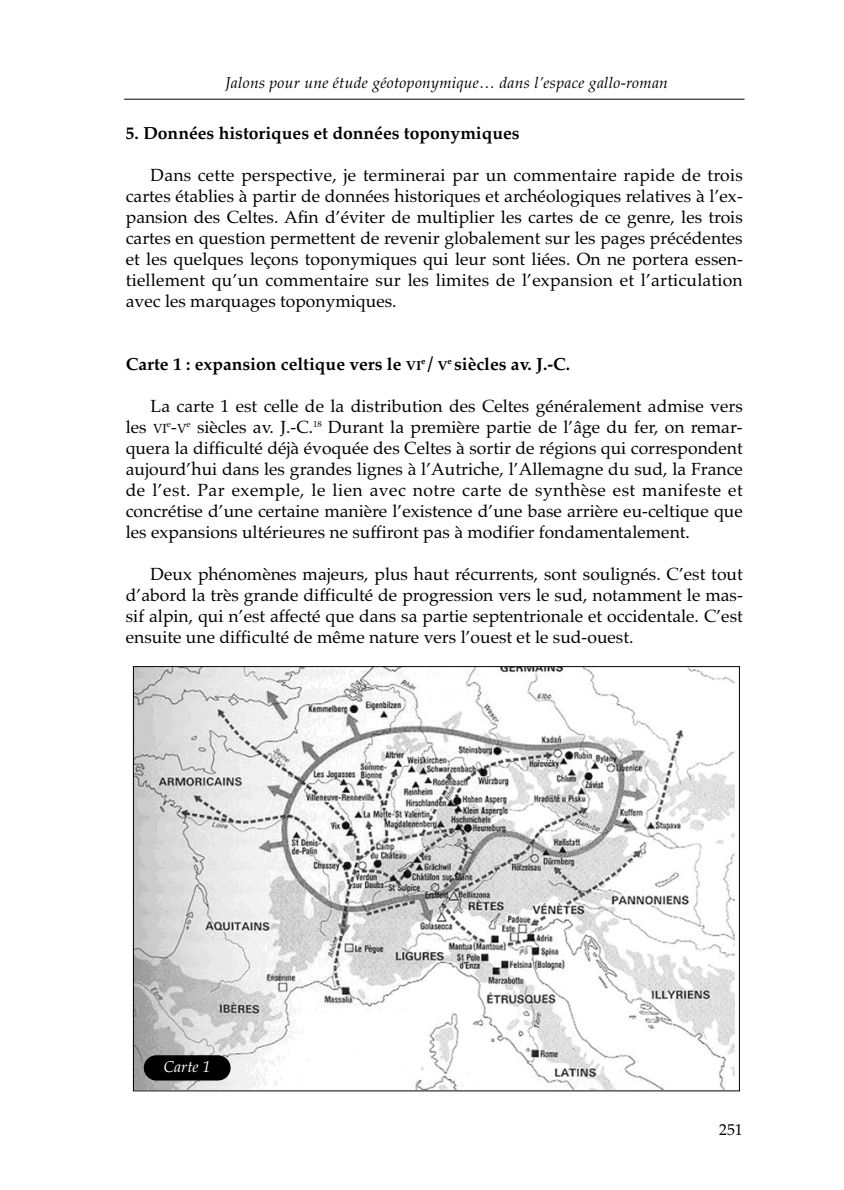
<style>
.page{position:relative;width:844px;height:1190px;background:#fff}
.page>*{position:absolute;margin:0;border:0;box-sizing:border-box;transform-origin:0 0}
.t1{font:17.5px/21px "Palatino";color:#000;text-align:justify}
.t2{font:700 17.5px "Palatino";color:#000}
.t3{font:italic 15.75px "Palatino";letter-spacing:.015em;color:#000}
.t4{font:italic 15.75px "Palatino";color:#fff}
.t5{font:15.75px "Palatino";color:#000}
.t6{font:700 8.75px "Palatino";color:#000}
.t7{font:8.75px "Palatino";color:#000}
.s1{font-size:13.12px}
.s2{font-size:17.5px}
</style>
<div class="page">
<hr style="left:124px;top:99px;width:620px;height:1px;background:#000">
<img style="left:135px;top:668px;width:600px;height:421px">
<div style="left:144px;top:1055px;width:86px;height:26px;background:#000;border-radius:13px"></div>
<p class="t3" style="left:225px;top:77px;width:444px">Jalons pour une étude géotoponymique… dans l’espace gallo-roman</p>
<p class="t2" style="left:126px;top:126px;width:395px">5. Données historiques et données toponymiques</p>
<p class="t1" style="left:126px;top:166px;width:618px;text-indent:25px">Dans cette perspective, je terminerai par un commentaire rapide de trois cartes établies à partir de données historiques et archéologiques relatives à l’ex&shy;pansion des Celtes. Afin d’éviter de multiplier les cartes de ce genre, les trois cartes en question permettent de revenir globalement sur les pages précédentes et les quelques leçons toponymiques qui leur sont liées. On ne portera essen&shy;tiellement qu’un commentaire sur les limites de l’expansion et l’articulation avec les marquages toponymiques.</p>
<p class="t2" style="left:126px;top:357px;width:297px">Carte 1 : expansion celtique vers le <span class="s1">VI</span></p>
<p class="t6" style="left:421px;top:357px;width:28px">e <span class="s2">/</span> <span class="s1">V</span></p>
<p class="t2" style="left:447px;top:357px;width:124px"><sup>e</sup> siècles av. J.-C.</p>
<p class="t1" style="left:126px;top:397px;width:618px;text-indent:25px">La carte 1 est celle de la distribution des Celtes généralement admise vers les <span class="s1">VI</span></p>
<p class="t1" style="left:126px;top:418px;width:618px;text-indent:61px"><sup>e</sup> siècles av. J.-C.<sup>18</sup> Durant la première partie de l’âge du fer, on remar&shy;quera la difficulté déjà évoquée des Celtes à sortir de régions qui correspondent aujourd’hui dans les grandes lignes à l’Autriche, l’Allemagne du sud, la France de l’est. Par exemple, le lien avec notre carte de synthèse est manifeste et concrétise d’une certaine manière l’existence d’une base arrière eu-celtique que les expansions ultérieures ne suffiront pas à modifier fondamentalement.</p>
<p class="t1" style="left:126px;top:565px;width:618px;text-indent:25px">Deux phénomènes majeurs, plus haut récurrents, sont soulignés. C’est tout d’abord la très grande difficulté de progression vers le sud, notamment le mas&shy;sif alpin, qui n’est affecté que dans sa partie septentrionale et occidentale. C’est ensuite une difficulté de même nature vers l’ouest et le sud-ouest.</p>
<p class="t7" style="left:167px;top:420px;width:21px">e<span class="s2">-</span><span class="s1">V</span></p>
<p class="t4" style="left:164px;top:1060px;width:48px">Carte 1</p>
<p class="t5" style="left:719px;top:1123px;width:25px">251</p>
</div>
